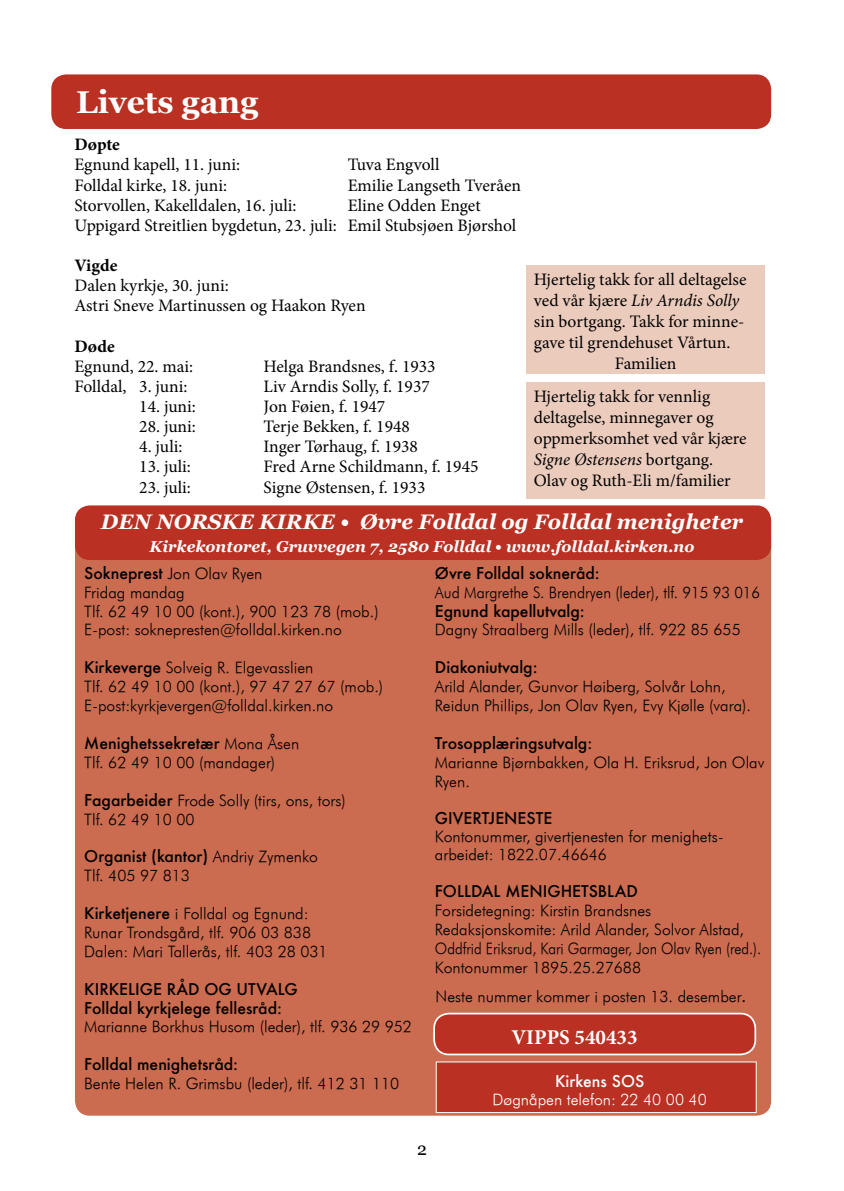
<style>
.page{position:relative;width:844px;height:1191px;background:#fff}
.page>*{position:absolute;margin:0;border:0;box-sizing:border-box;transform-origin:0 0}
.t1{font:700 31.5px "Georgia";color:#fff}
.t2{font:italic 700 21px "Georgia";color:#fff}
.t3{font:700 21px "Minion Pro";color:#fff}
.t4{font:17.5px/21px "Minion Pro";color:#000}
.t5{font:italic 17.5px "Minion Pro";letter-spacing:-.01em;color:#000}
.t6{font:700 17.5px "Minion Pro";letter-spacing:-.005em;color:#000}
.t7{font:17.5px "Georgia";color:#000}
.t8{font:italic 15.75px/18.9px "Futura";color:#000}
.t9{font:500 15.75px/18.9px "Futura";color:#000}
.t10{font:italic 700 15.75px "Georgia";color:#fff}
.t11{font:italic 15.75px "Futura";color:#000;scale:.95 1}
.t12{font:italic 15.75px "Futura";color:#fff}
.t13{font:500 15.75px "Futura";color:#fff}
.s1{font-style:normal}
.s2{font-style:italic}
.s3{font-weight:500;font-style:normal}
.s4{font-weight:500}
</style>
<div class="page">
<div style="left:526px;top:265px;width:238px;height:109px;background:#ebcbbc"></div>
<div style="left:526px;top:382px;width:238px;height:117px;background:#ebcbbc"></div>
<div style="left:75px;top:529px;width:696px;height:586px;background:#cb6b4f;border-radius:15px"></div>
<div style="left:51px;top:74px;width:720px;height:55px;background:#ba3023;border-radius:15px"></div>
<div style="left:75px;top:505px;width:696px;height:55px;background:#ba3023;border-radius:15px"></div>
<div style="left:434px;top:1013px;width:321px;height:41px;background:#ba3023;border-radius:15px"></div>
<div style="left:433px;top:1012px;width:323px;height:43px;border:2px solid #fff;border-radius:15px"></div>
<div style="left:436px;top:1061px;width:320px;height:51px;background:#ba3023"></div>
<h1 class="t1" style="left:76px;top:78px;width:184px">Livets gang</h1>
<p class="t6" style="left:74px;top:132px;width:47px">Døpte</p>
<p class="t4" style="left:74px;top:154px;width:167px">Egnund kapell, 11. juni:</p>
<p class="t4" style="left:347px;top:154px;width:93px">Tuva Engvoll</p>
<p class="t4" style="left:74px;top:175px;width:154px">Folldal kirke, 18. juni:</p>
<p class="t4" style="left:347px;top:175px;width:175px">Emilie Langseth Tveråen</p>
<p class="t4" style="left:74px;top:195px;width:223px">Storvollen, Kakelldalen, 16. juli:</p>
<p class="t4" style="left:74px;top:195px;width:443px;line-height:20.1px;text-indent:273px">Eline Odden Enget<br>Uppigard Streitlien bygdetun, 23. juli: Emil Stubsjøen Bjørshol</p>
<p class="t6" style="left:74px;top:253px;width:44px">Vigde</p>
<p class="t4" style="left:74px;top:276px;width:292px;line-height:20.1px">Dalen kyrkje, 30. juni:<br>Astri Sneve Martinussen og Haakon Ryen</p>
<p class="t6" style="left:74px;top:334px;width:42px">Døde</p>
<p class="t4" style="left:74px;top:356px;width:120px">Egnund, 22. mai:</p>
<p class="t4" style="left:263px;top:356px;width:173px">Helga Brandsnes, f. 1933</p>
<p class="t4" style="left:74px;top:376px;width:114px">Folldal, 3. juni:</p>
<p class="t4" style="left:263px;top:376px;width:168px">Liv Arndis Solly, f. 1937</p>
<p class="t4" style="left:139px;top:396px;width:58px">14. juni:</p>
<p class="t4" style="left:263px;top:396px;width:123px">Jon Føien, f. 1947</p>
<p class="t4" style="left:139px;top:416px;width:58px">28. juni:</p>
<p class="t4" style="left:263px;top:416px;width:148px">Terje Bekken, f. 1948</p>
<p class="t4" style="left:139px;top:436px;width:45px">4. juli:</p>
<p class="t4" style="left:263px;top:436px;width:156px">Inger Tørhaug, f. 1938</p>
<p class="t4" style="left:139px;top:456px;width:53px">13. juli:</p>
<p class="t4" style="left:263px;top:456px;width:216px">Fred Arne Schildmann, f. 1945</p>
<p class="t4" style="left:139px;top:476px;width:53px">23. juli:</p>
<p class="t4" style="left:263px;top:476px;width:163px">Signe Østensen, f. 1933</p>
<p class="t4" style="left:533px;top:269px;width:214px">Hjertelig takk for all deltagelse</p>
<p class="t5" style="left:533px;top:289px;width:207px"><span class="s1">ved vår kjære</span> Liv Arndis Solly</p>
<p class="t4" style="left:533px;top:311px;width:212px">sin bortgang. Takk for minne-</p>
<p class="t4" style="left:533px;top:332px;width:198px">gave til grendehuset Vårtun.</p>
<p class="t4" style="left:614px;top:353px;width:63px">Familien</p>
<p class="t4" style="left:533px;top:386px;width:214px">Hjertelig takk for vennlig deltagelse, minnegaver og oppmerksomhet ved vår kjære<br><span class="s2">Signe Østensens</span> bortgang.<br>Olav og Ruth-Eli m/familier</p>
<h2 class="t2" style="left:101px;top:506px;width:643px">DEN NORSKE KIRKE • Øvre Folldal og Folldal menigheter</h2>
<p class="t10" style="left:149px;top:534px;width:546px">Kirkekontoret, Gruvvegen 7, 2580 Folldal • www.folldal.kirken.no</p>
<p class="t8" style="left:84px;top:563px;width:296px"><span class="s3">Sokneprest</span> Jon Olav Ryen<br>Fridag mandag<br>Tlf. 62 49 10 00 (kont.), 900 123 78 (mob.)<br>E-post: soknepresten@folldal.kirken.no</p>
<p class="t8" style="left:84px;top:658px;width:300px"><span class="s3">Kirkeverge</span> Solveig R. Elgevasslien<br>Tlf. 62 49 10 00 (kont.), 97 47 27 67 (mob.)<br>E-post:kyrkjevergen@folldal.kirken.no</p>
<p class="t8" style="left:84px;top:733px;width:216px"><span class="s3">Menighetssekretær</span> Mona Åsen<br>Tlf. 62 49 10 00 (mandager)</p>
<p class="t8" style="left:84px;top:790px;width:263px"><span class="s3">Fagarbeider</span> Frode Solly (tirs, ons, tors)<br>Tlf. 62 49 10 00</p>
<p class="t8" style="left:84px;top:847px;width:235px"><span class="s3">Organist (kantor)</span> Andriy Zymenko<br>Tlf. 405 97 813</p>
<p class="t8" style="left:84px;top:904px;width:245px"><span class="s3">Kirketjenere</span> i Folldal og Egnund:<br>Runar Trondsgård, tlf. 906 03 838<br>Dalen: Mari Tallerås, tlf. 403 28 031</p>
<p class="t9" style="left:84px;top:979px;width:215px">KIRKELIGE RÅD OG UTVALG<br>Folldal kyrkjelege fellesråd:</p>
<p class="t8" style="left:84px;top:1017px;width:329px">Marianne Borkhus Husom (leder), tlf. 936 29 952</p>
<p class="t9" style="left:84px;top:1054px;width:155px">Folldal menighetsråd:</p>
<p class="t8" style="left:84px;top:1074px;width:316px">Bente Helen R. Grimsbu (leder), tlf. 412 31 110</p>
<p class="t9" style="left:435px;top:563px;width:166px">Øvre Folldal sokneråd:</p>
<p class="t11" style="left:435px;top:582px;width:344px">Aud Margrethe S. Brendryen (leder), tlf. 915 93 016</p>
<p class="t9" style="left:435px;top:601px;width:151px">Egnund kapellutvalg:</p>
<p class="t8" style="left:435px;top:620px;width:307px">Dagny Straalberg Mills (leder), tlf. 922 85 655</p>
<p class="t9" style="left:435px;top:658px;width:104px">Diakoniutvalg:</p>
<p class="t8" style="left:435px;top:677px;width:317px">Arild Alander, Gunvor Høiberg, Solvår Lohn,<br>Reidun Phillips, Jon Olav Ryen, Evy Kjølle (vara).</p>
<p class="t9" style="left:435px;top:733px;width:159px">Trosopplæringsutvalg:</p>
<p class="t8" style="left:435px;top:752px;width:331px">Marianne Bjørnbakken, Ola H. Eriksrud, Jon Olav<br>Ryen.</p>
<p class="t9" style="left:435px;top:808px;width:119px">GIVERTJENESTE</p>
<p class="t8" style="left:435px;top:827px;width:290px;line-height:18px">Kontonummer, givertjenesten for menighets&shy;arbeidet: 1822.07.46646</p>
<p class="t9" style="left:435px;top:882px;width:204px">FOLLDAL MENIGHETSBLAD</p>
<p class="t8" style="left:435px;top:901px;width:328px">Forsidetegning: Kirstin Brandsnes Redaksjonskomite: Arild Alander, Solvor Alstad, Oddfrid Eriksrud, Kari Garmager, Jon Olav Ryen (red.).<br>Kontonummer 1895.25.27688</p>
<p class="t8" style="left:435px;top:986px;width:312px">Neste nummer kommer i posten 13. desember<span class="s4">.</span></p>
<h2 class="t3" style="left:511px;top:1022px;width:128px">VIPPS 540433</h2>
<p class="t13" style="left:555px;top:1070px;width:91px">Kirkens SOS</p>
<p class="t12" style="left:492px;top:1090px;width:215px">Døgnåpen telefon: 22 40 00 40</p>
<p class="t7" style="left:417px;top:1136px;width:11px">2</p>
</div>
